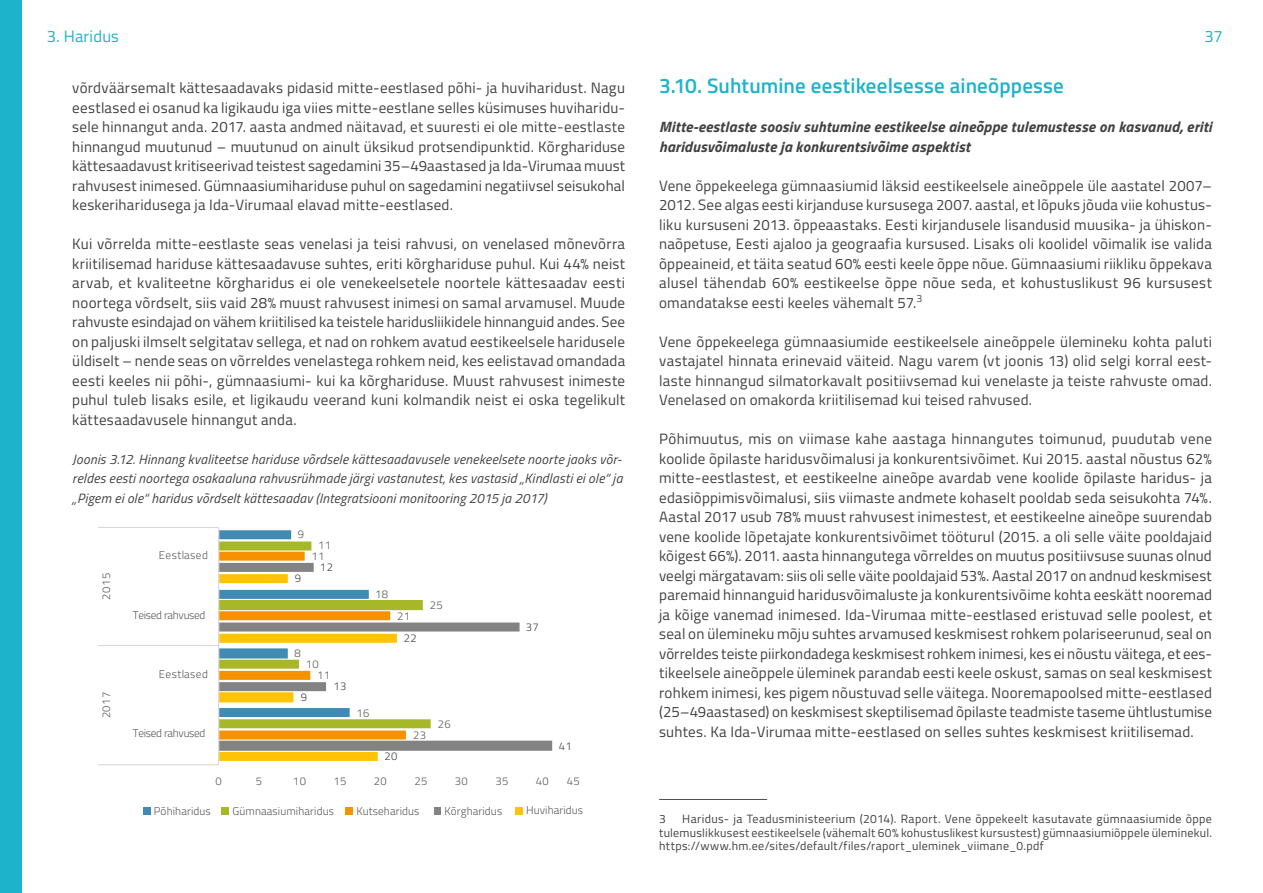
<style>
.page{position:relative;width:1263px;height:893px;background:#fff}
.page>*{position:absolute;margin:0;border:0;box-sizing:border-box;transform-origin:0 0}
.t1{font:600 21px "Titillium Web";letter-spacing:.005em;color:#1db3ca}
.t2{font:16.5px "Titillium Web";letter-spacing:.01em;color:#1db3ca}
.t3{font:15px/19.5px "Titillium Web";letter-spacing:.02em;color:#414141;text-align:justify}
.t4{font:italic 700 15px/19.5px "Titillium Web";letter-spacing:.015em;color:#414141}
.t5{font:italic 13.5px/19.5px "Titillium Web";letter-spacing:.015em;color:#414141;text-align:justify}
.t6{font:12px/13.5px "Titillium Web";letter-spacing:.025em;color:#414141;text-align:justify}
.t7{font:300 11.25px "Titillium Web";letter-spacing:.01em;color:#595959}
.t8{font:300 11.25px "Titillium Web";letter-spacing:-.025em;color:#595959}
.t9{font:300 11.25px "Titillium Web";letter-spacing:.045em;color:#595959}
.t10{font:300 11.25px "Titillium Web";letter-spacing:.04em;color:#404040}
</style>
<div class="page">
<div style="left:0;top:0;width:21px;height:893px;background:#1db3ca"></div>
<hr style="left:659px;top:799px;width:108px;height:1px;background:#4f4f4f">
<svg style="left:99px;top:527px;width:454px;height:288px"></svg>
<p class="t2" style="left:47px;top:24px;width:74px">3. Haridus</p>
<p class="t2" style="left:1204px;top:24px;width:20px">37</p>
<p class="t3" style="left:72px;top:77px;width:554px">võrdväärsemalt kättesaadavaks pidasid mitte-eestlased põhi- ja huviharidust. Nagu eestlased ei osanud ka ligikaudu iga viies mitte-eestlane selles küsimuses huviharidu&shy;sele hinnangut anda. 2017. aasta andmed näitavad, et suuresti ei ole mitte-eestlaste hinnangud muutunud – muutunud on ainult üksikud protsendipunktid. Kõrghariduse kättesaadavust kritiseerivad teistest sagedamini 35–49aastased ja Ida-Virumaa muust rahvusest inimesed. Gümnaasiumihariduse puhul on sagedamini negatiivsel seisukohal keskeriharidusega ja Ida-Virumaal elavad mitte-eestlased.</p>
<p class="t3" style="left:72px;top:233px;width:554px">Kui võrrelda mitte-eestlaste seas venelasi ja teisi rahvusi, on venelased mõnevõrra kriitilisemad hariduse kättesaadavuse suhtes, eriti kõrghariduse puhul. Kui 44% neist arvab, et kvaliteetne kõrgharidus ei ole venekeelsetele noortele kättesaadav eesti noortega võrdselt, siis vaid 28% muust rahvusest inimesi on samal arvamusel. Muude rahvuste esindajad on vähem kriitilised ka teistele haridusliikidele hinnanguid andes. See on paljuski ilmselt selgitatav sellega, et nad on rohkem avatud eestikeelsele haridusele üldiselt – nende seas on võrreldes venelastega rohkem neid, kes eelistavad omandada eesti keeles nii põhi-, gümnaasiumi- kui ka kõrghariduse. Muust rahvusest inimeste puhul tuleb lisaks esile, et ligikaudu veerand kuni kolmandik neist ei oska tegelikult kättesaadavusele hinnangut anda.</p>
<p class="t5" style="left:72px;top:448px;width:552px">Joonis 3.12. Hinnang kvaliteetse hariduse võrdsele kättesaadavusele venekeelsete noorte jaoks võr&shy;reldes eesti noortega osakaaluna rahvusrühmade järgi vastanutest, kes vastasid „Kindlasti ei ole“ ja „Pigem ei ole“ haridus võrdselt kättesaadav (Integratsiooni monitooring 2015 ja 2017)</p>
<h1 class="t1" style="left:659px;top:70px;width:406px">3.10. Suhtumine eestikeelsesse aineõppesse</h1>
<p class="t4" style="left:659px;top:116px;width:554px">Mitte-eestlaste soosiv suhtumine eestikeelse aineõppe tulemustesse on kasvanud, eriti haridusvõimaluste ja konkurentsivõime aspektist</p>
<p class="t3" style="left:659px;top:175px;width:554px">Vene õppekeelega gümnaasiumid läksid eestikeelsele aineõppele üle aastatel 2007– 2012. See algas eesti kirjanduse kursusega 2007. aastal, et lõpuks jõuda viie kohustus&shy;liku kursuseni 2013. õppeaastaks. Eesti kirjandusele lisandusid muusika- ja ühiskon&shy;naõpetuse, Eesti ajaloo ja geograafia kursused. Lisaks oli koolidel võimalik ise valida õppeaineid, et täita seatud 60% eesti keele õppe nõue. Gümnaasiumi riikliku õppekava alusel tähendab 60% eestikeelse õppe nõue seda, et kohustuslikust 96 kursusest omandatakse eesti keeles vähemalt 57.<sup>3</sup></p>
<p class="t3" style="left:659px;top:331px;width:554px">Vene õppekeelega gümnaasiumide eestikeelsele aineõppele ülemineku kohta paluti vastajatel hinnata erinevaid väiteid. Nagu varem (vt joonis 13) olid selgi korral eest&shy;laste hinnangud silmatorkavalt positiivsemad kui venelaste ja teiste rahvuste omad.<br>Venelased on omakorda kriitilisemad kui teised rahvused.</p>
<p class="t3" style="left:659px;top:428px;width:554px">Põhimuutus, mis on viimase kahe aastaga hinnangutes toimunud, puudutab vene koolide õpilaste haridusvõimalusi ja konkurentsivõimet. Kui 2015. aastal nõustus 62% mitte-eestlastest, et eestikeelne aineõpe avardab vene koolide õpilaste haridus- ja edasiõppimisvõimalusi, siis viimaste andmete kohaselt pooldab seda seisukohta 74%.<br>Aastal 2017 usub 78% muust rahvusest inimestest, et eestikeelne aineõpe suurendab vene koolide lõpetajate konkurentsivõimet tööturul (2015. a oli selle väite pooldajaid kõigest 66%). 2011. aasta hinnangutega võrreldes on muutus positiivsuse suunas olnud veelgi märgatavam: siis oli selle väite pooldajaid 53%. Aastal 2017 on andnud keskmisest paremaid hinnanguid haridusvõimaluste ja konkurentsivõime kohta eeskätt nooremad ja kõige vanemad inimesed. Ida-Virumaa mitte-eestlased eristuvad selle poolest, et seal on ülemineku mõju suhtes arvamused keskmisest rohkem polariseerunud, seal on võrreldes teiste piirkondadega keskmisest rohkem inimesi, kes ei nõustu väitega, et ees&shy;tikeelsele aineõppele üleminek parandab eesti keele oskust, samas on seal keskmisest rohkem inimesi, kes pigem nõustuvad selle väitega. Nooremapoolsed mitte-eestlased (25–49aastased) on keskmisest skeptilisemad õpilaste teadmiste taseme ühtlustumise suhtes. Ka Ida-Virumaa mitte-eestlased on selles suhtes keskmisest kriitilisemad.</p>
<p class="t7" style="left:298px;top:526px;width:8px">9</p>
<p class="t7" style="left:318px;top:537px;width:15px">11</p>
<p class="t9" style="left:159px;top:547px;width:51px">Eestlased</p>
<p class="t7" style="left:311px;top:548px;width:15px">11</p>
<p class="t10" style="left:320px;top:559px;width:15px">12</p>
<p class="t7" style="left:98px;top:600px;width:28px;rotate:-90deg">2015</p>
<p class="t10" style="left:295px;top:570px;width:8px">9</p>
<p class="t7" style="left:375px;top:586px;width:15px">18</p>
<p class="t7" style="left:430px;top:597px;width:15px">25</p>
<p class="t8" style="left:133px;top:606px;width:74px">Teised rahvused</p>
<p class="t7" style="left:397px;top:608px;width:15px">21</p>
<p class="t10" style="left:526px;top:619px;width:15px">37</p>
<p class="t10" style="left:404px;top:630px;width:15px">22</p>
<p class="t7" style="left:294px;top:645px;width:8px">8</p>
<p class="t7" style="left:306px;top:656px;width:15px">10</p>
<p class="t9" style="left:159px;top:666px;width:51px">Eestlased</p>
<p class="t7" style="left:317px;top:667px;width:15px">11</p>
<p class="t10" style="left:333px;top:678px;width:15px">13</p>
<p class="t7" style="left:98px;top:718px;width:28px;rotate:-90deg">2017</p>
<p class="t10" style="left:301px;top:689px;width:8px">9</p>
<p class="t7" style="left:356px;top:705px;width:15px">16</p>
<p class="t7" style="left:438px;top:715px;width:15px">26</p>
<p class="t8" style="left:133px;top:725px;width:74px">Teised rahvused</p>
<p class="t7" style="left:413px;top:726px;width:15px">23</p>
<p class="t10" style="left:384px;top:748px;width:15px">20</p>
<p class="t10" style="left:559px;top:737px;width:15px">41</p>
<p class="t7" style="left:215px;top:773px;width:8px">0</p>
<p class="t7" style="left:256px;top:773px;width:8px">5</p>
<p class="t7" style="left:293px;top:773px;width:15px">10</p>
<p class="t7" style="left:333px;top:773px;width:15px">15</p>
<p class="t7" style="left:374px;top:773px;width:15px">20</p>
<p class="t7" style="left:414px;top:773px;width:15px">25</p>
<p class="t7" style="left:455px;top:773px;width:15px">30</p>
<p class="t7" style="left:495px;top:773px;width:15px">35</p>
<p class="t7" style="left:536px;top:773px;width:15px">40</p>
<p class="t7" style="left:567px;top:773px;width:15px">45</p>
<p class="t7" style="left:154px;top:803px;width:58px">Põhiharidus</p>
<p class="t7" style="left:232px;top:803px;width:103px">Gümnaasiumiharidus</p>
<p class="t7" style="left:356px;top:803px;width:65px">Kutseharidus</p>
<p class="t7" style="left:444px;top:803px;width:59px">Kõrgharidus</p>
<p class="t7" style="left:526px;top:802px;width:59px">Huviharidus</p>
<p class="t6" style="left:659px;top:812px;width:554px;text-indent:23px">Haridus- ja Teadusministeerium (2014). Raport. Vene õppekeelt kasutavate gümnaasiumide õppe tulemuslikkusest eestikeelsele (vähemalt 60% kohustuslikest kursustest) gümnaasiumiõppele üleminekul. https://www.hm.ee/sites/default/files/raport_uleminek_viimane_0.pdf</p>
<p class="t6" style="left:659px;top:812px;width:8px">3</p>
</div>
